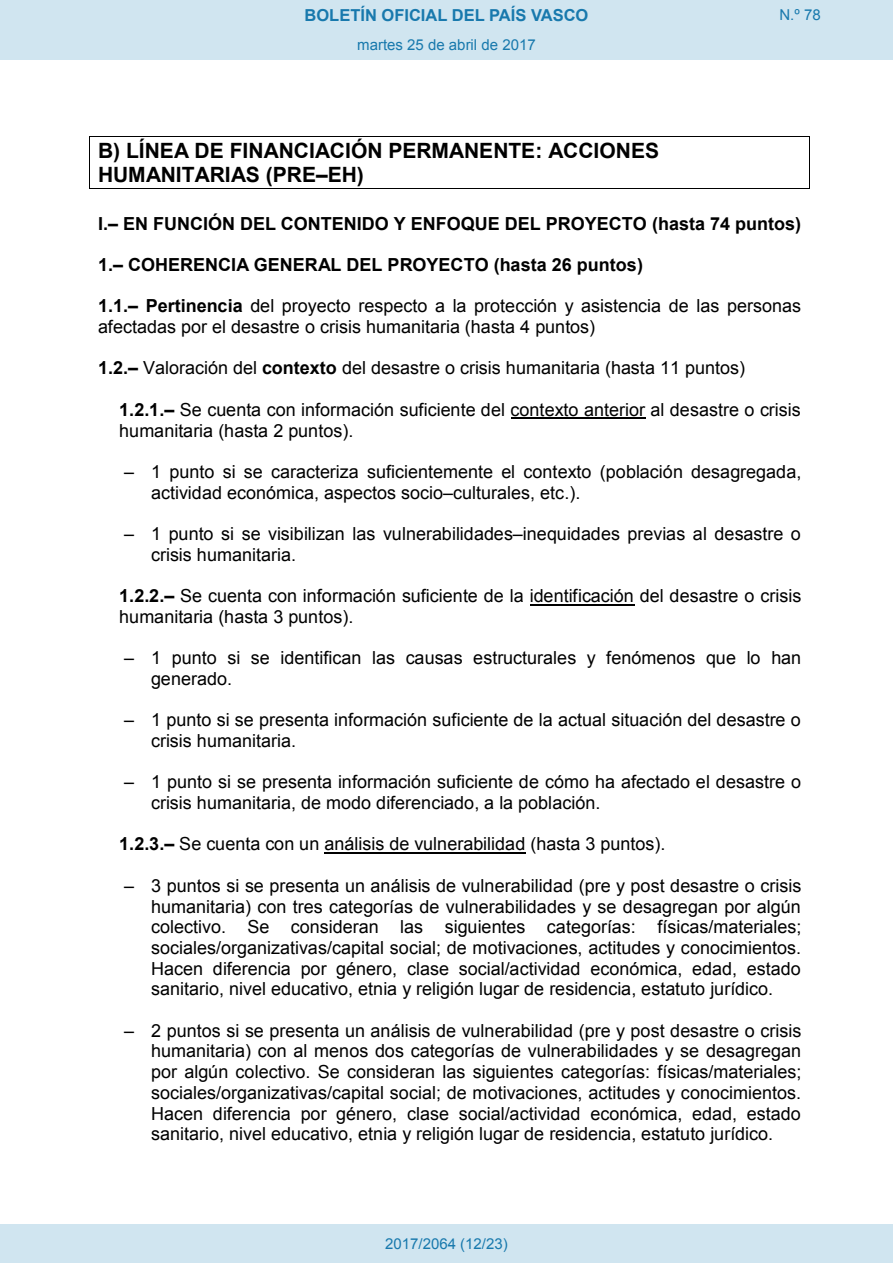
<style>
.page{position:relative;width:893px;height:1263px;background:#fff}
.page>*{position:absolute;margin:0;border:0;box-sizing:border-box;transform-origin:0 0}
.t1{font:700 21px/24.2px "Arial";letter-spacing:-.005em;color:#000}
.t2{font:18px/20.7px "Arial";color:#000}
.t3{font:700 18px "Arial";color:#000}
.t4{font:700 16.5px "Arial";color:#1879ad}
.Paginacion_Centro{font:15px "Arial";color:#1879ad}
.s1{font-weight:700}
</style>
<div class="page">
<hr style="left:90px;top:136px;width:719px;height:1px;background:#000">
<hr style="left:90px;top:188px;width:719px;height:1px;background:#000">
<svg style="left:89px;top:136px;width:1px;height:53px"></svg>
<svg style="left:809px;top:136px;width:1px;height:53px"></svg>
<hr style="left:511px;top:418px;width:134px;height:1px;background:#000">
<hr style="left:530px;top:604px;width:104px;height:1px;background:#000">
<hr style="left:325px;top:852px;width:201px;height:2px;background:#000">
<div style="left:0;top:0;width:893px;height:60px;background:#d0e5f0"></div>
<div style="left:0;top:1225px;width:893px;height:38px;background:#d0e5f0"></div>
<p class="t4" style="left:305px;top:4px;width:285px">BOLETÍN OFICIAL DEL PAÍS VASCO</p>
<p class="Paginacion_Centro" style="left:779px;top:5px;width:43px">N.º 78</p>
<p class="Paginacion_Centro" style="left:357px;top:35px;width:180px">martes 25 de abril de 2017</p>
<p class="t1" style="left:98px;top:139px;width:563px">B) LÍNEA DE FINANCIACIÓN PERMANENTE: ACCIONES<br>HUMANITARIAS (PRE–EH)</p>
<p class="t3" style="left:98px;top:211px;width:705px">I.– EN FUNCIÓN DEL CONTENIDO Y ENFOQUE DEL PROYECTO (hasta 74 puntos)</p>
<p class="t3" style="left:98px;top:253px;width:547px">1.– COHERENCIA GENERAL DEL PROYECTO (hasta 26 puntos)</p>
<p class="t2" style="left:98px;top:296px;width:705px"><span class="s1">1.1.– Pertinencia</span> del proyecto respecto a la protección y asistencia de las personas afectadas por el desastre o crisis humanitaria (hasta 4 puntos)</p>
<p class="t2" style="left:98px;top:358px;width:649px"><span class="s1">1.2.–</span> Valoración del <span class="s1">contexto</span> del desastre o crisis humanitaria (hasta 11 puntos)</p>
<p class="t2" style="left:119px;top:399px;width:683px"><span class="s1">1.2.1.–</span> Se cuenta con información suficiente del contexto anterior al desastre o crisis humanitaria (hasta 2 puntos).</p>
<p class="t2" style="left:151px;top:461px;width:652px;text-indent:-27px">– 1 punto si se caracteriza suficientemente el contexto (población desagregada, actividad económica, aspectos socio–culturales, etc.).</p>
<p class="t2" style="left:151px;top:523px;width:651px;text-indent:-27px">– 1 punto si se visibilizan las vulnerabilidades–inequidades previas al desastre o crisis humanitaria.</p>
<p class="t2" style="left:119px;top:586px;width:684px"><span class="s1">1.2.2.–</span> Se cuenta con información suficiente de la identificación del desastre o crisis humanitaria (hasta 3 puntos).</p>
<p class="t2" style="left:151px;top:648px;width:651px;text-indent:-27px">– 1 punto si se identifican las causas estructurales y fenómenos que lo han generado.</p>
<p class="t2" style="left:151px;top:710px;width:651px;text-indent:-27px">– 1 punto si se presenta información suficiente de la actual situación del desastre o crisis humanitaria.</p>
<p class="t2" style="left:151px;top:772px;width:651px;text-indent:-27px">– 1 punto si se presenta información suficiente de cómo ha afectado el desastre o crisis humanitaria, de modo diferenciado, a la población.</p>
<p class="t2" style="left:119px;top:834px;width:548px"><span class="s1">1.2.3.–</span> Se cuenta con un análisis de vulnerabilidad (hasta 3 puntos).</p>
<p class="t2" style="left:151px;top:875px;width:652px;text-align:justify;text-indent:-27px">– 3 puntos si se presenta un análisis de vulnerabilidad (pre y post desastre o crisis humanitaria) con tres categorías de vulnerabilidades y se desagregan por algún colectivo. Se consideran las siguientes categorías: físicas/materiales; sociales/organizativas/capital social; de motivaciones, actitudes y conocimientos.<br>Hacen diferencia por género, clase social/actividad económica, edad, estado sanitario, nivel educativo, etnia y religión lugar de residencia, estatuto jurídico.</p>
<p class="t2" style="left:151px;top:1020px;width:652px;text-align:justify;text-indent:-27px">– 2 puntos si se presenta un análisis de vulnerabilidad (pre y post desastre o crisis humanitaria) con al menos dos categorías de vulnerabilidades y se desagregan por algún colectivo. Se consideran las siguientes categorías: físicas/materiales; sociales/organizativas/capital social; de motivaciones, actitudes y conocimientos.<br>Hacen diferencia por género, clase social/actividad económica, edad, estado sanitario, nivel educativo, etnia y religión lugar de residencia, estatuto jurídico.</p>
<p class="Paginacion_Centro" style="left:385px;top:1234px;width:124px">2017/2064 (12/23)</p>
</div>
